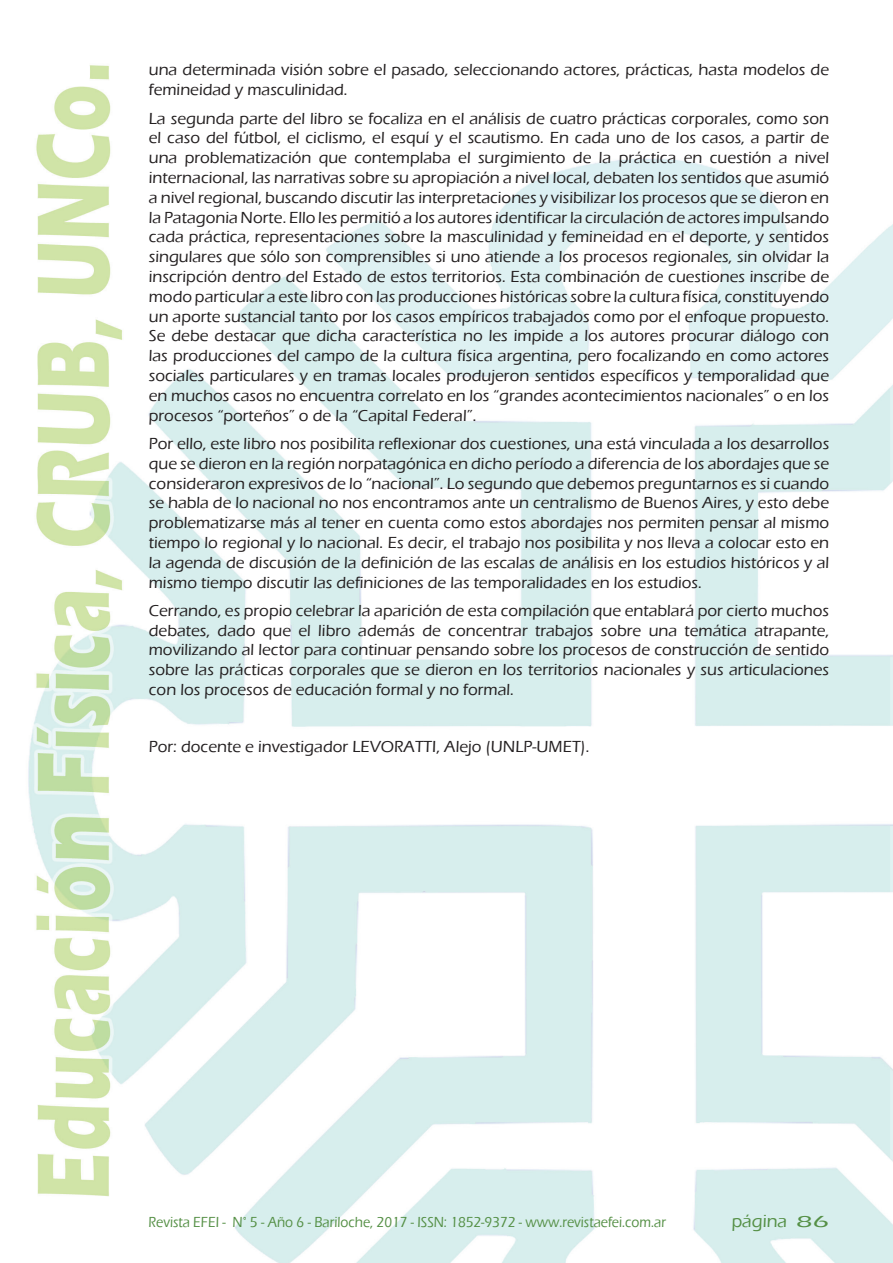
<style>
.page{position:relative;width:893px;height:1263px;background:#fff}
.page>*{position:absolute;margin:0;border:0;box-sizing:border-box;transform-origin:0 0}
.t1{font:500 18px "Eras ITC";color:#559046}
.t2{font:500 16.5px/19.8px "Eras ITC";color:#231f20;text-align:justify}
.t3{font:500 15px "Eras ITC";color:#559046;scale:.9 1}
.s1{font-size:16.5px}
</style>
<div class="page">
<img style="left:28px;top:65px;width:865px;height:1198px">
<p class="t2" style="left:149px;top:61px;width:682px">una determinada visión sobre el pasado, seleccionando actores, prácticas, hasta modelos de femineidad y masculinidad.</p>
<p class="t2" style="left:149px;top:109px;width:682px">La segunda parte del libro se focaliza en el análisis de cuatro prácticas corporales, como son el caso del fútbol, el ciclismo, el esquí y el scautismo. En cada uno de los casos, a partir de una problematización que contemplaba el surgimiento de la práctica en cuestión a nivel internacional, las narrativas sobre su apropiación a nivel local, debaten los sentidos que asumió a nivel regional, buscando discutir las interpretaciones y visibilizar los procesos que se dieron en la Patagonia Norte. Ello les permitió a los autores identificar la circulación de actores impulsando cada práctica, representaciones sobre la masculinidad y femineidad en el deporte, y sentidos singulares que sólo son comprensibles si uno atiende a los procesos regionales, sin olvidar la inscripción dentro del Estado de estos territorios. Esta combinación de cuestiones inscribe de modo particular a este libro con las producciones históricas sobre la cultura física, constituyendo un aporte sustancial tanto por los casos empíricos trabajados como por el enfoque propuesto.<br>Se debe destacar que dicha característica no les impide a los autores procurar diálogo con las producciones del campo de la cultura física argentina, pero focalizando en como actores sociales particulares y en tramas locales produjeron sentidos específicos y temporalidad que en muchos casos no encuentra correlato en los “grandes acontecimientos nacionales” o en los procesos “porteños” o de la “Capital Federal”.</p>
<p class="t2" style="left:149px;top:435px;width:682px">Por ello, este libro nos posibilita reflexionar dos cuestiones, una está vinculada a los desarrollos que se dieron en la región norpatagónica en dicho período a diferencia de los abordajes que se consideraron expresivos de lo “nacional”. Lo segundo que debemos preguntarnos es si cuando se habla de lo nacional no nos encontramos ante un centralismo de Buenos Aires, y esto debe problematizarse más al tener en cuenta como estos abordajes nos permiten pensar al mismo tiempo lo regional y lo nacional. Es decir, el trabajo nos posibilita y nos lleva a colocar esto en la agenda de discusión de la definición de las escalas de análisis en los estudios históricos y al mismo tiempo discutir las definiciones de las temporalidades en los estudios.</p>
<p class="t2" style="left:149px;top:602px;width:682px">Cerrando, es propio celebrar la aparición de esta compilación que entablará por cierto muchos debates, dado que el libro además de concentrar trabajos sobre una temática atrapante, movilizando al lector para continuar pensando sobre los procesos de construcción de sentido sobre las prácticas corporales que se dieron en los territorios nacionales y sus articulaciones con los procesos de educación formal y no formal.</p>
<p class="t2" style="left:149px;top:737px;width:442px">Por: docente e investigador LEVORATTI, Alejo (UNLP-UMET).</p>
<p class="t3" style="left:149px;top:1216px;width:576px">Revista EFEI - N° 5 - Año 6 - Bariloche, 2017 - ISSN: 1852-9372 - www.revistaefei.com.ar</p>
<p class="t1" style="left:732px;top:1213px;width:99px">página <span class="s1">86</span></p>
</div>
